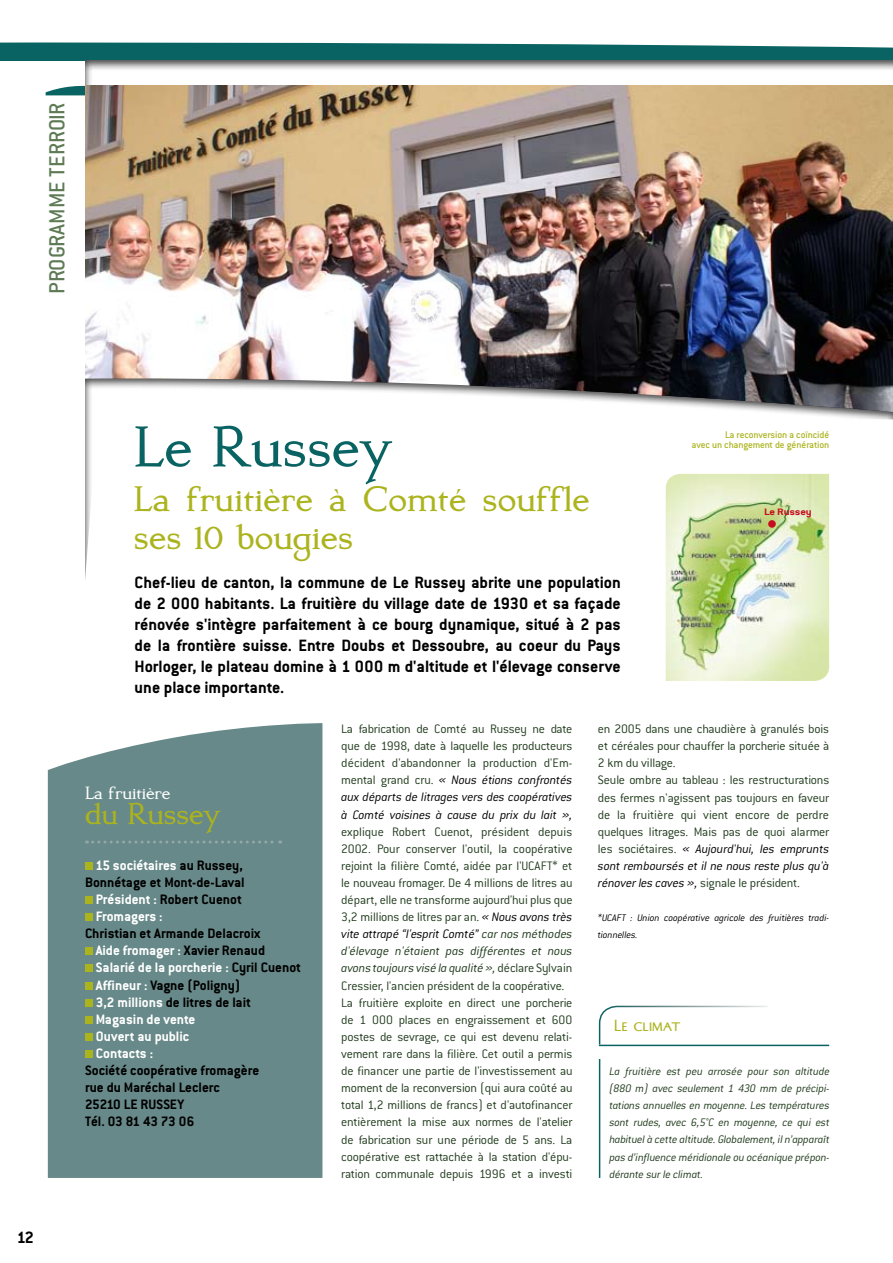
<style>
.page{position:relative;width:893px;height:1263px;background:#fff}
.page>*{position:absolute;margin:0;border:0;box-sizing:border-box;transform-origin:0 0}
.t1{font:700 63px "Kurosawa Serif";color:#0a6363}
.t2{font:700 39px/37.5px "Kurosawa Serif";color:#abb31d}
.t3{font:700 33px "Kurosawa Serif";letter-spacing:-.01em;color:#abb31d}
.t4{font:500 24px "Conduit ITC";color:#5e7b56}
.t5{font:700 19.5px "Kurosawa Serif";letter-spacing:-.01em;color:#fff}
.t6{font:700 18px/21px "Conduit ITC";color:#000}
.t7{font:18px "Kurosawa Sans SC Bold";color:#abb31d}
.t8{font:700 15px/17.1px "Conduit ITC";color:#fff}
.t9{font:700 15px/17.1px "Conduit ITC";color:#000}
.t10{font:300 13.5px/17.1px "Conduit ITC";letter-spacing:-.01em;color:#203b1c}
.t11{font:italic 300 12px/17.1px "Conduit ITC";letter-spacing:-.015em;color:#203b1c;text-align:justify}
.t12{font:italic 300 10.5px/17.1px "Conduit ITC";letter-spacing:-.01em;color:#000}
.t13{font:500 10.5px/10.5px "Conduit ITC";letter-spacing:-.015em;color:#abb31d;text-align:right}
.t14{font:700 10.2px "Conduit ITC";letter-spacing:-.015em;color:#c50e1f;scale:1.21 1}
.s1{font-style:italic;color:#000}
.s2{font-style:italic}
.s3{color:#000}
.s4{color:#fff}
</style>
<div class="page">
<svg style="left:0;top:42px;width:893px;height:19px;background:#267474"></svg>
<div style="left:84px;top:60px;width:809px;height:195px;background:#000;opacity:.75"></div>
<svg style="left:46px;top:86px;width:37px;height:9px"></svg>
<img style="left:85px;top:85px;width:808px;height:293px">
<div style="left:84px;top:378px;width:809px;height:223px;background:#000;opacity:.75"></div>
<svg style="left:84px;top:419px;width:809px;height:182px"></svg>
<img style="left:659px;top:467px;width:177px;height:214px">
<div style="left:768px;top:520px;width:8px;height:8px;background:#c50e1f;border-radius:50%"></div>
<div style="left:48px;top:723px;width:274px;height:455px;background:#688989"></div>
<div style="left:85px;top:862px;width:8px;height:8px;background:#abb31d"></div>
<div style="left:85px;top:896px;width:8px;height:8px;background:#abb31d"></div>
<div style="left:85px;top:913px;width:8px;height:8px;background:#abb31d"></div>
<div style="left:85px;top:947px;width:8px;height:8px;background:#abb31d"></div>
<div style="left:85px;top:964px;width:8px;height:8px;background:#abb31d"></div>
<div style="left:85px;top:982px;width:8px;height:7px;background:#abb31d"></div>
<div style="left:85px;top:999px;width:8px;height:7px;background:#abb31d"></div>
<div style="left:85px;top:1016px;width:8px;height:8px;background:#abb31d"></div>
<div style="left:85px;top:1033px;width:8px;height:8px;background:#abb31d"></div>
<div style="left:85px;top:1050px;width:8px;height:8px;background:#abb31d"></div>
<hr style="left:599px;top:1059px;width:1px;height:119px;background:#0a6363">
<svg style="left:598px;top:1005px;width:171px;height:41px"></svg>
<hr style="left:599px;top:1045px;width:230px;height:1px;background:#0a6363">
<svg style="left:87px;top:840px;width:194px;height:3px"></svg>
<h3 class="t4" style="left:43px;top:294px;width:193px;rotate:-90deg">Programme terroir</h3>
<h3 class="t6" style="left:17px;top:1226px;width:19px">12</h3>
<h1 class="t1" style="left:134px;top:413px;width:260px">Le Russey</h1>
<h2 class="t2" style="left:134px;top:482px;width:457px">La fruitière à Comté souffle ses 10 bougies</h2>
<p class="t13" style="left:692px;top:429px;width:139px">La reconversion a coïncidé<br>avec un changement de génération</p>
<p class="t14" style="left:764px;top:505px;width:41px">Le Russey</p>
<p class="t6" style="left:135px;top:571px;width:488px;text-align:justify">Chef-lieu de canton, la commune de Le Russey abrite une population de 2 000 habitants. La fruitière du village date de 1930 et sa façade rénovée s'intègre parfaitement à ce bourg dynamique, situé à 2 pas de la frontière suisse. Entre Doubs et Dessoubre, au coeur du Pays Horloger, le plateau domine à 1 000 m d'altitude et l'élevage conserve une place importante.</p>
<h3 class="t6" style="left:338px;top:573px;width:382px">10 ans que la fruitière de Le Russey dans le Haut Doubs fabrique du Comté.</h3>
<p class="t10" style="left:341px;top:720px;width:233px;text-align:justify">La fabrication de Comté au Russey ne date que de 1998, date à laquelle les producteurs décident d'abandonner la production d'Em&shy;mental grand cru. <span class="s1">« Nous étions confrontés aux départs de litrages vers des coopératives à Comté voisines à cause du prix du lait »,</span></p>
<p class="t10" style="left:341px;top:823px;width:233px">explique Robert Cuenot, président depuis 2002. Pour conserver l'outil, la coopérative rejoint la filière Comté, aidée par l'UCAFT* et le nouveau fromager. De 4 millions de litres au départ, elle ne transforme aujourd'hui plus que 3,2 millions de litres par an. <span class="s1">« Nous avons très vite attrapé “l'esprit Comté”</span> <span class="s2">car nos méthodes d'élevage n'étaient pas différentes et nous avons toujours visé la qualité»,</span> déclare Sylvain Cressier, l'ancien président de la coopérative.<br>La fruitière exploite en direct une porcherie de 1 000 places en engraissement et 600 postes de sevrage, ce qui est devenu relati&shy;vement rare dans la filière. Cet outil a permis de financer une partie de l'investissement au moment de la reconversion (qui aura coûté au total 1,2 millions de francs) et d'autofinancer entièrement la mise aux normes de l'atelier de fabrication sur une période de 5 ans. La coopérative est rattachée à la station d'épu&shy;ration communale depuis 1996 et a investi</p>
<p class="t10" style="left:598px;top:720px;width:233px">en 2005 dans une chaudière à granulés bois et céréales pour chauffer la porcherie située à 2 km du village.<br>Seule ombre au tableau : les restructurations des fermes n'agissent pas toujours en faveur de la fruitière qui vient encore de perdre quelques litrages. Mais pas de quoi alarmer les sociétaires. <span class="s1">« Aujourd'hui, les emprunts sont remboursés et il ne nous reste plus qu'à rénover les caves »,</span> signale le président.</p>
<p class="t12" style="left:598px;top:909px;width:233px">*UCAFT : Union coopérative agricole des fruitières tradi&shy;tionnelles.</p>
<h3 class="t5" style="left:85px;top:782px;width:87px">La fruitière</h3>
<h3 class="t3" style="left:85px;top:796px;width:137px">du Russey</h3>
<p class="t8" style="left:96px;top:856px;width:149px">15 sociétaires <span class="s3">au Russey,</span></p>
<p class="t9" style="left:85px;top:873px;width:161px">Bonnétage et Mont-de-Laval</p>
<p class="t9" style="left:96px;top:890px;width:148px"><span class="s4">Président :</span> Robert Cuenot</p>
<p class="t8" style="left:96px;top:907px;width:68px">Fromagers :</p>
<p class="t8" style="left:96px;top:925px;width:207px;text-indent:-11px"><span class="s3">Christian et Armande Delacroix<br></span>Aide fromager : <span class="s3">Xavier Renaud<br></span>Salarié de la porcherie : <span class="s3">Cyril Cuenot<br></span>Affineur : <span class="s3">Vagne (Poligny)<br></span>3,2 millions <span class="s3">de litres de lait<br></span>Magasin de vente<br>Ouvert au public<br>Contacts :</p>
<p class="t9" style="left:85px;top:1061px;width:176px">Société coopérative fromagère rue du Maréchal Leclerc<br>25210 LE RUSSEY<br>Tél. 03 81 43 73 06</p>
<p class="t11" style="left:609px;top:1063px;width:222px">La fruitière est peu arrosée pour son altitude (880 m) avec seulement 1 430 mm de précipi&shy;tations annuelles en moyenne. Les températures sont rudes, avec 6,5°C en moyenne, ce qui est habituel à cette altitude. Globalement, il n’apparaît pas d’influence méridionale ou océanique prépon&shy;dérante sur le climat.</p>
<h3 class="t7" style="left:614px;top:1015px;width:67px">Le climat</h3>
</div>
